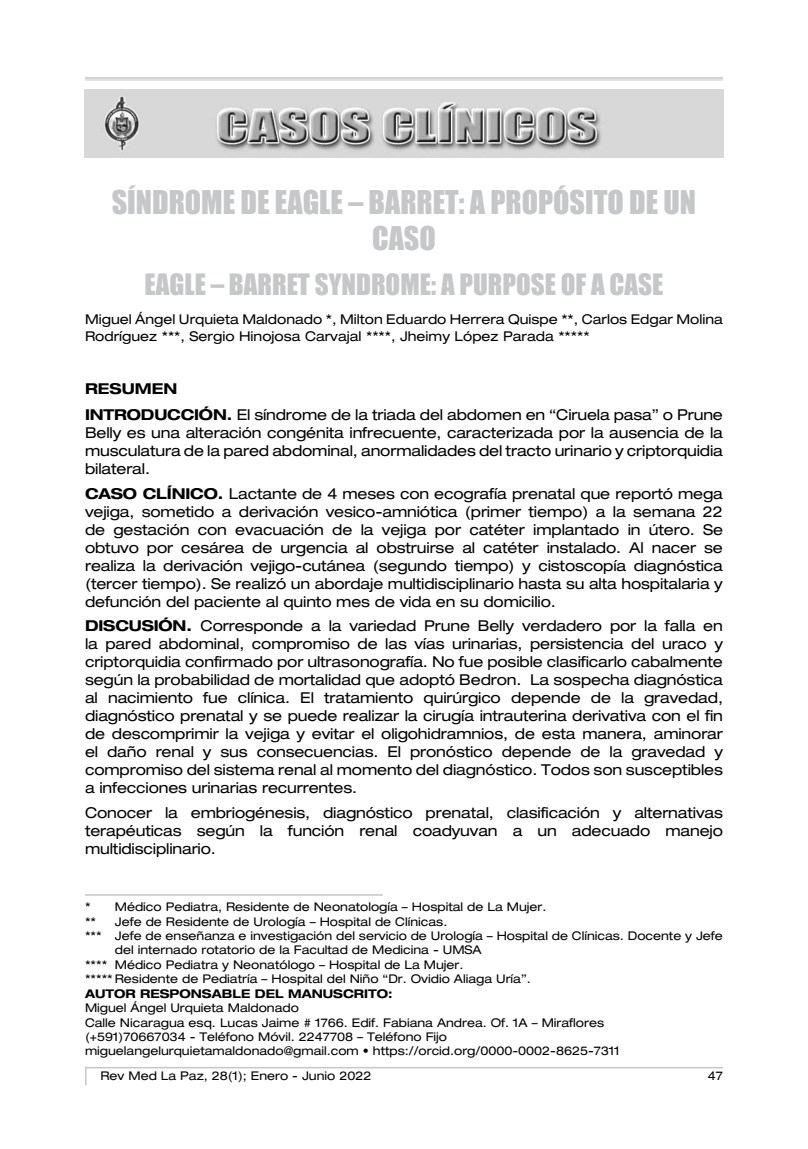
<style>
.page{position:relative;width:808px;height:1149px;background:#fff}
.page>*{position:absolute;margin:0;border:0;box-sizing:border-box;transform-origin:0 0}
.t1{font:30px/36px "Impact";color:#c6c7c8;text-align:center}
.t2{font:27px "Impact";color:#c6c7c8}
.t3{font:expanded 15px/18px "Helvetica Neue LT Std";letter-spacing:-.01em;color:#000;text-align:justify}
.t4{font:expanded 13.5px/16.2px "Helvetica Neue LT Std";color:#000}
.t5{font:expanded 12px/14.4px "Helvetica Neue LT Std";color:#000}
.t6{font:700 expanded 12px "Helvetica Neue LT Std";color:#000}
.s1{font-weight:700}
</style>
<div class="page">
<hr style="left:85px;top:77px;width:638px;height:2px;background:#c6c7c8">
<hr style="left:85px;top:80px;width:638px;height:1px;background:#c6c7c8">
<hr style="left:85px;top:1066px;width:638px;height:2px;background:#c6c7c8">
<svg style="left:85px;top:1066px;width:2px;height:18px"></svg>
<img style="left:85px;top:89px;width:638px;height:68px">
<hr style="left:85px;top:893px;width:298px;height:2px;background:#c6c7c8">
<h1 class="t1" style="left:112px;top:183px;width:586px">SÍNDROME DE EAGLE – BARRET: A PROPÓSITO DE UN<br>CASO</h1>
<h2 class="t2" style="left:145px;top:264px;width:520px">EAGLE – BARRET SYNDROME: A PURPOSE OF A CASE</h2>
<p class="t4" style="left:85px;top:311px;width:639px">Miguel Ángel Urquieta Maldonado *, Milton Eduardo Herrera Quispe **, Carlos Edgar Molina<br>Rodríguez ***, Sergio Hinojosa Carvajal ****, Jheimy López Parada *****</p>
<p class="t3" style="left:85px;top:374px;width:639px;line-height:26.5px"><span class="s1">RESUMEN<br>INTRODUCCIÓN.</span> El síndrome de la triada del abdomen en “Ciruela pasa” o Prune</p>
<p class="t3" style="left:85px;top:423px;width:639px">Belly es una alteración congénita infrecuente, caracterizada por la ausencia de la musculatura de la pared abdominal, anormalidades del tracto urinario y criptorquidia bilateral.</p>
<p class="t3" style="left:85px;top:484px;width:639px"><span class="s1">CASO CLÍNICO.</span> Lactante de 4 meses con ecografía prenatal que reportó mega vejiga, sometido a derivación vesico-amniótica (primer tiempo) a la semana 22 de gestación con evacuación de la vejiga por catéter implantado in útero. Se obtuvo por cesárea de urgencia al obstruirse al catéter instalado. Al nacer se realiza la derivación vejigo-cutánea (segundo tiempo) y cistoscopía diagnóstica (tercer tiempo). Se realizó un abordaje multidisciplinario hasta su alta hospitalaria y defunción del paciente al quinto mes de vida en su domicilio.</p>
<p class="t3" style="left:85px;top:616px;width:639px"><span class="s1">DISCUSIÓN.</span> Corresponde a la variedad Prune Belly verdadero por la falla en la pared abdominal, compromiso de las vías urinarias, persistencia del uraco y criptorquidia confirmado por ultrasonografía. No fue posible clasificarlo cabalmente según la probabilidad de mortalidad que adoptó Bedron. La sospecha diagnóstica al nacimiento fue clínica. El tratamiento quirúrgico depende de la gravedad, diagnóstico prenatal y se puede realizar la cirugía intrauterina derivativa con el fin de descomprimir la vejiga y evitar el oligohidramnios, de esta manera, aminorar el daño renal y sus consecuencias. El pronóstico depende de la gravedad y compromiso del sistema renal al momento del diagnóstico. Todos son susceptibles a infecciones urinarias recurrentes.</p>
<p class="t3" style="left:85px;top:802px;width:639px">Conocer la embriogénesis, diagnóstico prenatal, clasificación y alternativas terapéuticas según la función renal coadyuvan a un adecuado manejo multidisciplinario.</p>
<p class="t5" style="left:85px;top:899px;width:463px">* Médico Pediatra, Residente de Neonatología – Hospital de La Mujer. **</p>
<p class="t5" style="left:115px;top:913px;width:334px">Jefe de Residente de Urología – Hospital de Clínicas.</p>
<p class="t5" style="left:85px;top:928px;width:639px">*** Jefe de enseñanza e investigación del servicio de Urología – Hospital de Clínicas. Docente y Jefe</p>
<p class="t5" style="left:115px;top:942px;width:368px">del internado rotatorio de la Facultad de Medicina - UMSA</p>
<p class="t5" style="left:85px;top:956px;width:380px">**** Médico Pediatra y Neonatólogo – Hospital de La Mujer.</p>
<p class="t5" style="left:85px;top:971px;width:447px">***** Residente de Pediatría – Hospital del Niño “Dr. Ovidio Aliaga Uría”.</p>
<p class="t6" style="left:85px;top:985px;width:309px">AUTOR RESPONSABLE DEL MANUSCRITO:</p>
<p class="t5" style="left:85px;top:1000px;width:536px">Miguel Ángel Urquieta Maldonado<br>Calle Nicaragua esq. Lucas Jaime # 1766. Edif. Fabiana Andrea. Of. 1A – Miraflores (+591)70667034 - Teléfono Móvil. 2247708 – Teléfono Fijo miguelangelurquietamaldonado@gmail.com • https://orcid.org/0000-0002-8625-7311</p>
<p class="t5" style="left:100px;top:1068px;width:273px">Rev Med La Paz, 28(1); Enero - Junio 2022</p>
<p class="t5" style="left:708px;top:1067px;width:17px">47</p>
</div>
